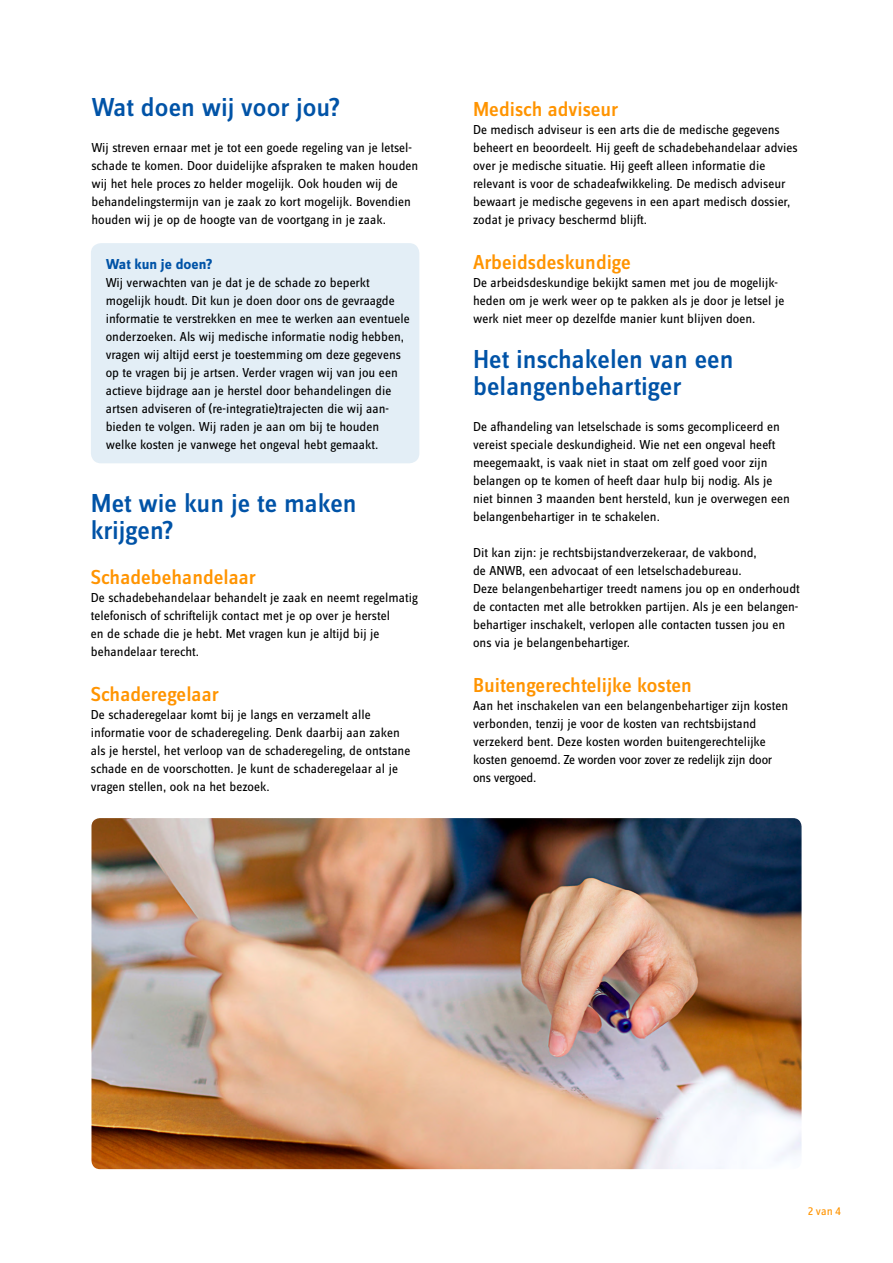
<style>
.page{position:relative;width:893px;height:1263px;background:#fff}
.page>*{position:absolute;margin:0;border:0;box-sizing:border-box;transform-origin:0 0}
.t1{font:500 27px/27px "Zine Sans Dis";color:#0053a7}
.t2{font:500 21px "Zine Sans Dis";color:#ff9400}
.t3{font:700 15px "Zine Sans Dis";color:#0053a7}
.t4{font:13.5px/18px "Zine Sans Dis";color:#000}
.t5{font:12px "Zine Sans Dis";color:#ff9400}
</style>
<div class="page">
<div style="left:91px;top:243px;width:328px;height:220px;background:#e3eef6;border-radius:10px"></div>
<img style="left:91px;top:818px;width:710px;height:351px">
<h1 class="t1" style="left:91px;top:95px;width:250px">Wat doen wij voor jou?</h1>
<p class="t4" style="left:91px;top:139px;width:328px">Wij streven ernaar met je tot een goede regeling van je letsel&shy;schade te komen. Door duidelijke afspraken te maken houden wij het hele proces zo helder mogelijk. Ook houden wij de behandelingstermijn van je zaak zo kort mogelijk. Bovendien houden wij je op de hoogte van de voortgang in je zaak.</p>
<p class="t3" style="left:106px;top:256px;width:108px">Wat kun je doen?</p>
<p class="t4" style="left:106px;top:274px;width:306px">Wij verwachten van je dat je de schade zo beperkt mogelijk houdt. Dit kun je doen door ons de gevraagde informatie te verstrekken en mee te werken aan eventuele onderzoeken. Als wij medische informatie nodig hebben, vragen wij altijd eerst je toestemming om deze gegevens op te vragen bij je artsen. Verder vragen wij van jou een actieve bijdrage aan je herstel door behandelingen die artsen adviseren of (re-integratie)trajecten die wij aan&shy;bieden te volgen. Wij raden je aan om bij te houden welke kosten je vanwege het ongeval hebt gemaakt.</p>
<h1 class="t1" style="left:91px;top:491px;width:267px">Met wie kun je te maken krijgen?</h1>
<h2 class="t2" style="left:91px;top:567px;width:167px">Schadebehandelaar</h2>
<p class="t4" style="left:91px;top:589px;width:328px">De schadebehandelaar behandelt je zaak en neemt regelmatig telefonisch of schriftelijk contact met je op over je herstel<br>en de schade die je hebt. Met vragen kun je altijd bij je behandelaar terecht.</p>
<h2 class="t2" style="left:91px;top:684px;width:129px">Schaderegelaar</h2>
<p class="t4" style="left:91px;top:706px;width:321px">De schaderegelaar komt bij je langs en verzamelt alle informatie voor de schaderegeling. Denk daarbij aan zaken als je herstel, het verloop van de schaderegeling, de ontstane schade en de voorschotten. Je kunt de schaderegelaar al je vragen stellen, ook na het bezoek.</p>
<h2 class="t2" style="left:473px;top:99px;width:147px">Medisch adviseur</h2>
<p class="t4" style="left:473px;top:121px;width:326px">De medisch adviseur is een arts die de medische gegevens beheert en beoordeelt. Hij geeft de schadebehandelaar advies over je medische situatie. Hij geeft alleen informatie die relevant is voor de schadeafwikkeling. De medisch adviseur bewaart je medische gegevens in een apart medisch dossier, zodat je privacy beschermd blijft.</p>
<h2 class="t2" style="left:473px;top:252px;width:159px">Arbeidsdeskundige</h2>
<p class="t4" style="left:473px;top:274px;width:313px">De arbeidsdeskundige bekijkt samen met jou de mogelijk&shy;heden om je werk weer op te pakken als je door je letsel je werk niet meer op dezelfde manier kunt blijven doen.</p>
<h1 class="t1" style="left:473px;top:347px;width:262px">Het inschakelen van een belangenbehartiger</h1>
<p class="t4" style="left:473px;top:418px;width:318px">De afhandeling van letselschade is soms gecompliceerd en vereist speciale deskundigheid. Wie net een ongeval heeft meegemaakt, is vaak niet in staat om zelf goed voor zijn belangen op te komen of heeft daar hulp bij nodig. Als je niet binnen 3 maanden bent hersteld, kun je overwegen een belangenbehartiger in te schakelen.</p>
<p class="t4" style="left:473px;top:544px;width:328px">Dit kan zijn: je rechtsbijstandverzekeraar, de vakbond,<br>de ANWB, een advocaat of een letselschadebureau.<br>Deze belangenbehartiger treedt namens jou op en onderhoudt de contacten met alle betrokken partijen. Als je een belangen&shy;behartiger inschakelt, verlopen alle contacten tussen jou en ons via je belangenbehartiger.</p>
<h2 class="t2" style="left:473px;top:675px;width:220px">Buitengerechtelijke kosten</h2>
<p class="t4" style="left:473px;top:697px;width:317px">Aan het inschakelen van een belangenbehartiger zijn kosten verbonden, tenzij je voor de kosten van rechtsbijstand verzekerd bent. Deze kosten worden buitengerechtelijke kosten genoemd. Ze worden voor zover ze redelijk zijn door ons vergoed.</p>
<p class="t5" style="left:808px;top:1205px;width:35px">2 van 4</p>
</div>
